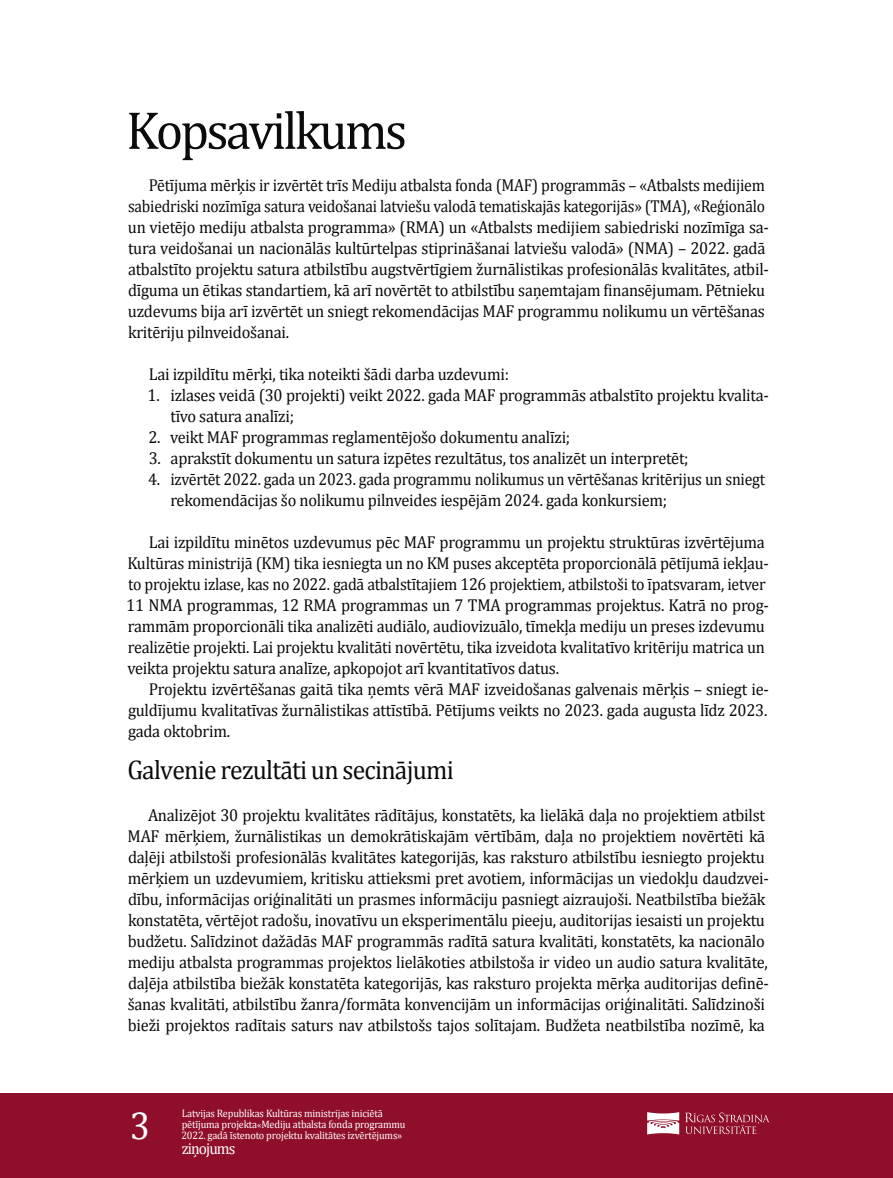
<style>
.page{position:relative;width:893px;height:1178px;background:#fff}
.page>*{position:absolute;margin:0;border:0;box-sizing:border-box;transform-origin:0 0}
.ApaksVirsrakstsCambr{font:54px "Cambria";letter-spacing:-.05em;color:#090b0c;scale:.95 1}
.t1{font:39px "Cambria";color:#fff;scale:.95 1}
.ApaksVirsrakstsCambr-2{font:27px "Cambria";letter-spacing:-.03em;color:#090b0c;scale:.95 1}
.t2{font:17.25px/21px "Cambria";letter-spacing:-.015em;color:#090b0c;scale:.95 1}
.t3{font:17.25px/21px "Cambria";letter-spacing:-.015em;color:#090b0c;scale:.92 1}
.t4{font:16.2px "Cambria";letter-spacing:-.06em;color:#fff;scale:.95 1}
.t5{font:10.8px/10.8px "Cambria";letter-spacing:-.015em;color:#fff;scale:.95 1}
.s1{font-size:9.45px}
</style>
<div class="page">
<div style="left:0;top:1094px;width:893px;height:84px;background:#8f0e2a"></div>
<svg style="left:647px;top:1112px;width:32px;height:22px"></svg>
<svg style="left:685px;top:1112px;width:85px;height:22px"></svg>
<p class="ApaksVirsrakstsCambr" style="left:126px;top:99px;width:297px">Kopsavilkums</p>
<p class="t3" style="left:128px;top:174px;width:698px;text-indent:21px">Pētījuma mērķis ir izvērtēt trīs Mediju atbalsta fonda (MAF) programmās – «Atbalsts medijiem sabiedriski nozīmīga satura veidošanai latviešu valodā tematiskajās kategorijās» (TMA), «Reģionālo un vietējo mediju atbalsta programma» (RMA) un «Atbalsts medijiem sabiedriski nozīmīga sa&shy;tura veidošanai un nacionālās kultūrtelpas stiprināšanai latviešu valodā» (NMA) – 2022. gadā atbalstīto projektu satura atbilstību augstvērtīgiem žurnālistikas profesionālās kvalitātes, atbil&shy;dīguma un ētikas standartiem, kā arī novērtēt to atbilstību saņemtajam finansējumam. Pētnieku uzdevums bija arī izvērtēt un sniegt rekomendācijas MAF programmu nolikumu un vērtēšanas kritēriju pilnveidošanai.</p>
<p class="t2" style="left:149px;top:363px;width:381px">Lai izpildītu mērķi, tika noteikti šādi darba uzdevumi:</p>
<p class="t2" style="left:171px;top:384px;width:632px;text-indent:-23px">1. izlases veidā (30 projekti) veikt 2022. gada MAF programmās atbalstīto projektu kvalita&shy;tīvo satura analīzi;</p>
<p class="t2" style="left:148px;top:426px;width:446px">2. veikt MAF programmas reglamentējošo dokumentu analīzi;</p>
<p class="t2" style="left:149px;top:447px;width:570px">3. aprakstīt dokumentu un satura izpētes rezultātus, tos analizēt un interpretēt;</p>
<p class="t2" style="left:170px;top:468px;width:628px;text-indent:-22px">4. izvērtēt 2022. gada un 2023. gada programmu nolikumus un vērtēšanas kritērijus un sniegt rekomendācijas šo nolikumu pilnveides iespējām 2024. gada konkursiem;</p>
<p class="t2" style="left:126px;top:531px;width:678px;text-indent:23px">Lai izpildītu minētos uzdevumus pēc MAF programmu un projektu struktūras izvērtējuma Kultūras ministrijā (KM) tika iesniegta un no KM puses akceptēta proporcionālā pētījumā iekļau&shy;to projektu izlase, kas no 2022. gadā atbalstītajiem 126 projektiem, atbilstoši to īpatsvaram, ietver 11 NMA programmas, 12 RMA programmas un 7 TMA programmas projektus. Katrā no prog&shy;rammām proporcionāli tika analizēti audiālo, audiovizuālo, tīmekļa mediju un preses izdevumu realizētie projekti. Lai projektu kvalitāti novērtētu, tika izveidota kvalitatīvo kritēriju matrica un veikta projektu satura analīze, apkopojot arī kvantitatīvos datus.</p>
<p class="t2" style="left:128px;top:678px;width:676px;text-align:justify;text-indent:21px">Projektu izvērtēšanas gaitā tika ņemts vērā MAF izveidošanas galvenais mērķis – sniegt ie&shy;guldījumu kvalitatīvas žurnālistikas attīstībā. Pētījums veikts no 2023. gada augusta līdz 2023. gada oktobrim.</p>
<p class="ApaksVirsrakstsCambr-2" style="left:127px;top:754px;width:345px">Galvenie rezultāti un secinājumi</p>
<p class="t2" style="left:128px;top:804px;width:677px;text-indent:20px">Analizējot 30 projektu kvalitātes rādītājus, konstatēts, ka lielākā daļa no projektiem atbilst MAF mērķiem, žurnālistikas un demokrātiskajām vērtībām, daļa no projektiem novērtēti kā daļēji atbilstoši profesionālās kvalitātes kategorijās, kas raksturo atbilstību iesniegto projektu mērķiem un uzdevumiem, kritisku attieksmi pret avotiem, informācijas un viedokļu daudzvei&shy;dību, informācijas oriģinalitāti un prasmes informāciju pasniegt aizraujoši. Neatbilstība biežāk konstatēta, vērtējot radošu, inovatīvu un eksperimentālu pieeju, auditorijas iesaisti un projektu budžetu. Salīdzinot dažādās MAF programmās radītā satura kvalitāti, konstatēts, ka nacionālo mediju atbalsta programmas projektos lielākoties atbilstoša ir video un audio satura kvalitāte, daļēja atbilstība biežāk konstatēta kategorijās, kas raksturo projekta mērķa auditorijas definē&shy;šanas kvalitāti, atbilstību žanra/formāta konvencijām un informācijas oriģinalitāti. Salīdzinoši bieži projektos radītais saturs nav atbilstošs tajos solītajam. Budžeta neatbilstība nozīmē, ka</p>
<h2 class="t1" style="left:130px;top:1103px;width:23px">3</h2>
<p class="t5" style="left:181px;top:1108px;width:237px">Latvijas Republikas Kultūras ministrijas iniciētā pētījuma projekta<span class="s1">«</span>Mediju atbalsta fonda programmu<br>2022. gadā īstenoto projektu kvalitātes izvērtējums»</p>
<p class="t4" style="left:182px;top:1139px;width:58px">ziņojums</p>
</div>
